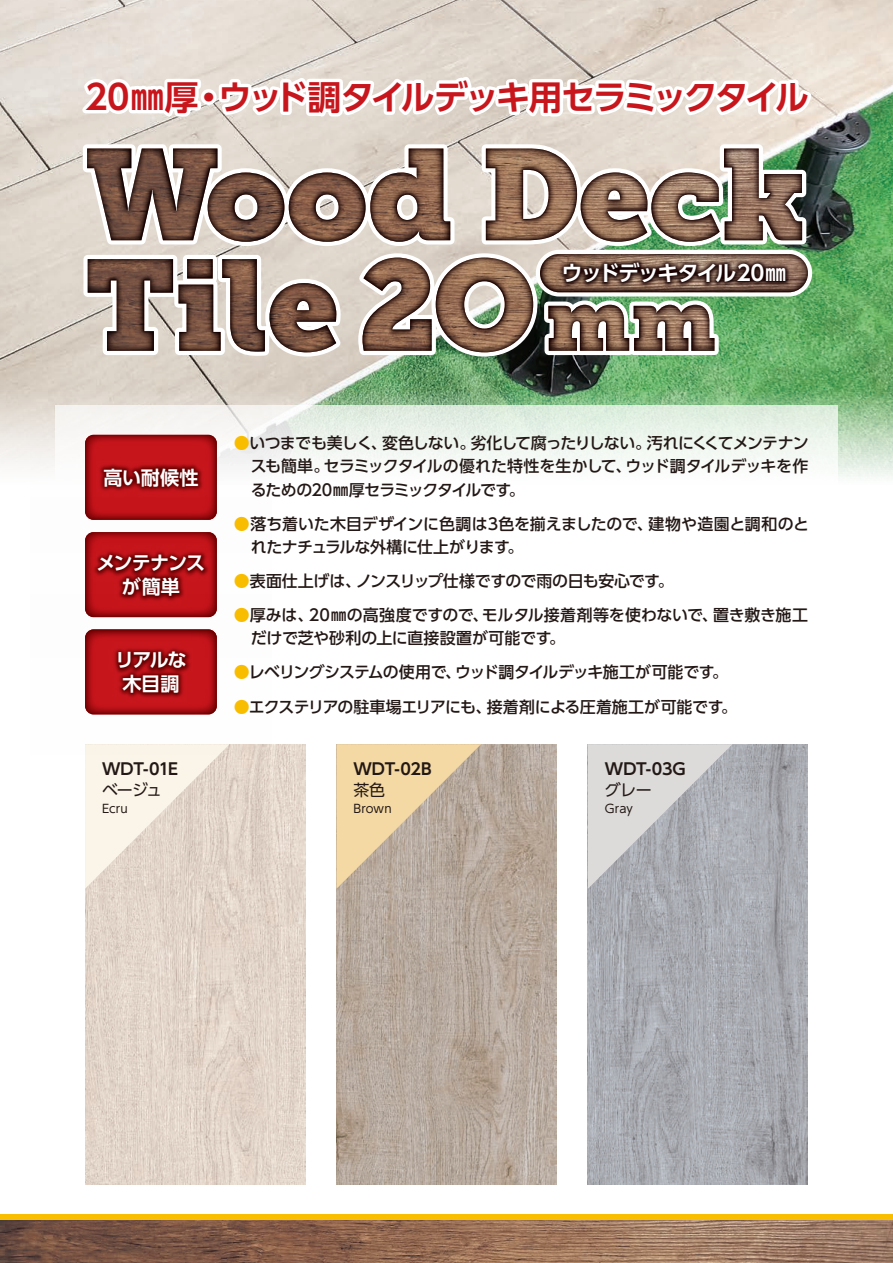
<style>
.page{position:relative;width:893px;height:1263px;background:#fff}
.page>*{position:absolute;margin:0;border:0;box-sizing:border-box;transform-origin:0 0}
.t1{font:700 34.05px "UD Shin Go Pro De";letter-spacing:-.09em;color:#c8161d}
.t2{font:700 21.3px "UD Shin Go Pro De";letter-spacing:-.08em;color:#fff}
.t3{font:700 19.2px/23.4px "UD Shin Go Pro De";letter-spacing:-.035em;color:#fff;text-align:center}
.t4{font:500 15.9px/23.4px "UD Shin Go Pro";letter-spacing:-.02em;color:#231815}
.t5{font:700 15.9px "UD Shin Go Pro De";letter-spacing:-.015em;color:#231815}
.t6{font:15.9px "UD Shin Go Pro";letter-spacing:-.04em;color:#231815}
.t7{font:11.7px "UD Shin Go Pro";letter-spacing:.005em;color:#231815}
.s1{color:#fabe00}
</style>
<div class="page">
<div style="left:0;top:1214px;width:893px;height:6px;background:#fabe00"></div>
<img style="left:0;top:0;width:893px;height:477px">
<div style="left:55px;top:405px;width:783px;height:769px;background:#fff"></div>
<img style="left:0;top:1220px;width:893px;height:43px">
<svg style="left:79px;top:142px;width:732px;height:103px"></svg>
<svg style="left:79px;top:245px;width:737px;height:116px;background:#bbc3b0"></svg>
<svg style="left:70px;top:72px;width:746px;height:70px"></svg>
<img style="left:85px;top:744px;width:220px;height:440px">
<svg style="left:85px;top:754px;width:145px;height:135px;background:#ede3d7"></svg>
<img style="left:336px;top:744px;width:220px;height:440px">
<svg style="left:336px;top:744px;width:145px;height:145px;background:#d4c0a0"></svg>
<img style="left:588px;top:744px;width:220px;height:440px">
<svg style="left:588px;top:744px;width:144px;height:145px;background:#c2c3c6"></svg>
<svg style="left:87px;top:149px;width:715px;height:93px;background:#a49083"></svg>
<svg style="left:88px;top:254px;width:720px;height:98px"></svg>
<img style="left:505px;top:206px;width:338px;height:140px">
<img style="left:85px;top:553px;width:132px;height:41px">
<img style="left:85px;top:594px;width:186px;height:160px">
<img style="left:31px;top:402px;width:240px;height:151px">
<h1 class="t1" style="left:85px;top:69px;width:726px">20㎜厚・ウッド調タイルデッキ用セラミックタイル</h1>
<h2 class="t2" style="left:562px;top:256px;width:226px">ウッドデッキタイル20㎜</h2>
<p class="t3" style="left:103px;top:465px;width:97px">高い耐候性</p>
<p class="t3" style="left:97px;top:551px;width:110px">メンテナンスが簡単</p>
<p class="t3" style="left:115px;top:648px;width:73px">リアルな木目調</p>
<p class="t5" style="left:102px;top:756px;width:78px">WDT-01E</p>
<p class="t6" style="left:102px;top:777px;width:62px">ベージュ</p>
<p class="t7" style="left:102px;top:799px;width:27px">Ecru</p>
<p class="t4" style="left:251px;top:431px;width:559px;text-align:justify;text-indent:-17px"><span class="s1">●</span>いつまでも美しく、変色しない。劣化して腐ったりしない。汚れにくくてメンテナンスも簡単。セラミックタイルの優れた特性を生かして、ウッド調タイルデッキを作るための20㎜厚セラミックタイルです。</p>
<p class="t4" style="left:251px;top:511px;width:560px;text-indent:-17px"><span class="s1">●</span>落ち着いた木目デザインに色調は3色を揃えましたので、建物や造園と調和のとれたナチュラルな外構に仕上がります。</p>
<p class="t4" style="left:234px;top:569px;width:441px"><span class="s1">●</span>表面仕上げは、ノンスリップ仕様ですので雨の日も安心です。</p>
<p class="t4" style="left:251px;top:603px;width:559px;text-indent:-17px"><span class="s1">●</span>厚みは、20㎜の高強度ですので、モルタル接着剤等を使わないで、置き敷き施工だけで芝や砂利の上に直接設置が可能です。</p>
<p class="t4" style="left:234px;top:660px;width:496px"><span class="s1">●</span>レベリングシステムの使用で、ウッド調タイルデッキ施工が可能です。</p>
<p class="t4" style="left:234px;top:694px;width:505px"><span class="s1">●</span>エクステリアの駐車場エリアにも、接着剤による圧着施工が可能です。</p>
<p class="t5" style="left:353px;top:756px;width:80px">WDT-02B</p>
<p class="t6" style="left:353px;top:777px;width:33px">茶色</p>
<p class="t7" style="left:353px;top:799px;width:40px">Brown</p>
<p class="t5" style="left:605px;top:756px;width:82px">WDT-03G</p>
<p class="t6" style="left:605px;top:777px;width:48px">グレー</p>
<p class="t7" style="left:605px;top:799px;width:29px">Gray</p>
</div>
